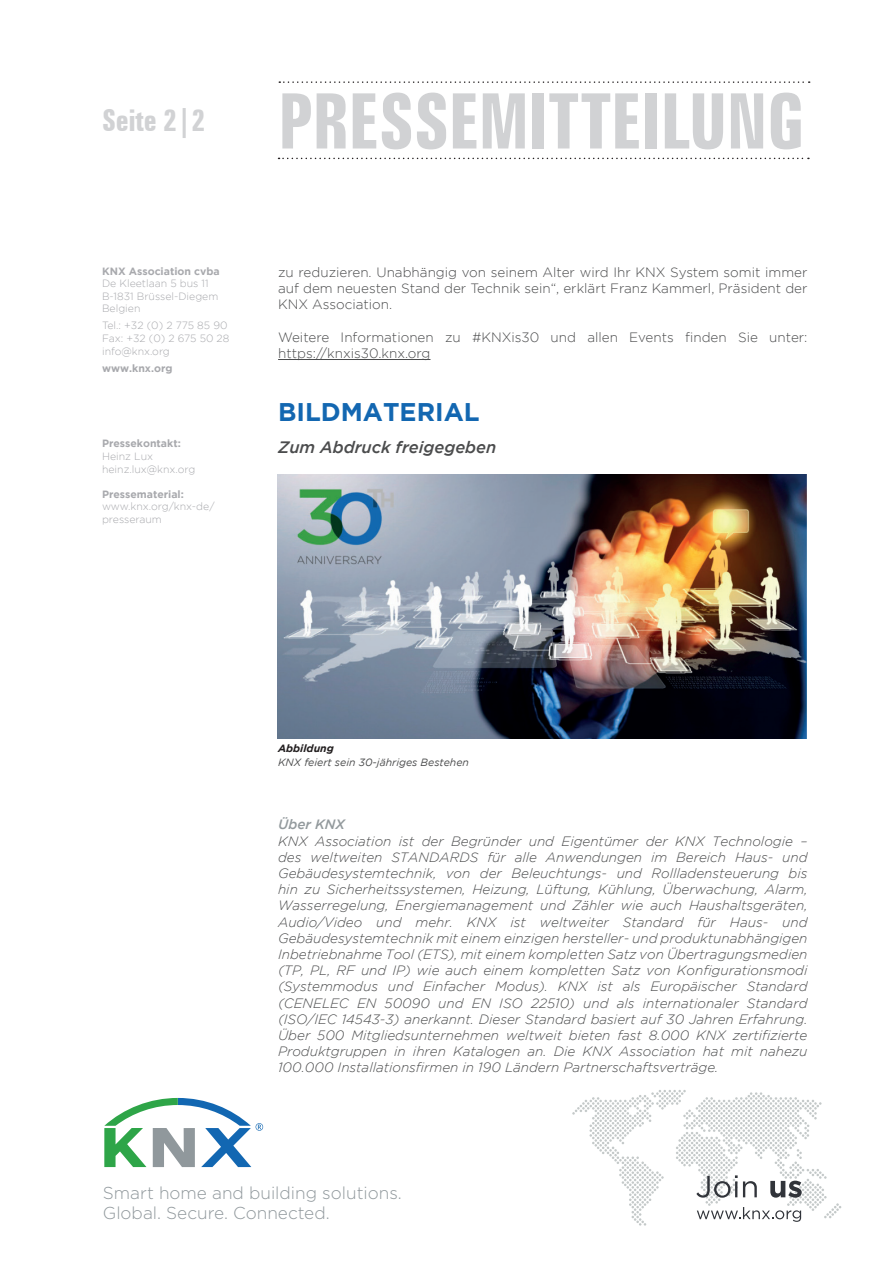
<style>
.page{position:relative;width:893px;height:1263px;background:#fff}
.page>*{position:absolute;margin:0;border:0;box-sizing:border-box;transform-origin:0 0}
.t1{font:700 extra-condensed 76.5px "Zurich BT";color:#d1d2d4}
.t2{font:700 extra-condensed 30px "Zurich BT";color:#d1d2d4}
.t3{font:700 25.5px "Gotham";color:#1367b1}
.t4{font:300 17.25px/20.4px "Gotham";color:#90989c}
.t5{font:italic 500 16.5px "Gotham";color:#4b4c4d}
.t6{font:italic 300 13.5px/16.2px "Gotham";color:#4b4c4d;text-align:justify}
.t7{font:300 13.5px/16.2px "Gotham";color:#4b4c4d;text-align:justify}
.t8{font:italic 500 13.5px "Gotham";color:#939a9d}
.t9{font:300 10.5px/12.6px "Gotham";color:#a8a9ad}
.t10{font:700 10.5px "Gotham";color:#a8a9ad}
.t11{font:italic 10.5px "Gotham";color:#4b4c4d}
.t12{font:italic 700 10.5px "Gotham";color:#231f20}
</style>
<div class="page">
<svg style="left:279px;top:158px;width:530px;height:1px"></svg>
<svg style="left:279px;top:81px;width:531px;height:2px"></svg>
<svg style="left:104px;top:1098px;width:159px;height:69px"></svg>
<svg style="left:572px;top:1090px;width:269px;height:135px"></svg>
<hr style="left:278px;top:359px;width:152px;height:1px;background:#4b4c4d">
<img style="left:277px;top:474px;width:530px;height:264px">
<h2 class="t2" style="left:102px;top:103px;width:104px">Seite 2|2</h2>
<p class="t10" style="left:102px;top:265px;width:119px">KNX Association cvba</p>
<p class="t9" style="left:102px;top:277px;width:118px">De Kleetlaan 5 bus 11<br>B-1831 Brüssel-Diegem<br>Belgien</p>
<p class="t9" style="left:102px;top:319px;width:129px">Tel.: +32 (0) 2 775 85 90<br>Fax: +32 (0) 2 675 50 28 info@knx.org</p>
<p class="t10" style="left:102px;top:362px;width:72px">www.knx.org</p>
<p class="t10" style="left:102px;top:437px;width:80px">Pressekontakt:</p>
<p class="t9" style="left:102px;top:450px;width:95px">Heinz Lux heinz.lux@knx.org</p>
<p class="t10" style="left:102px;top:488px;width:83px">Pressematerial:</p>
<p class="t9" style="left:102px;top:500px;width:114px">www.knx.org/knx-de/ presseraum</p>
<h1 class="t1" style="left:279px;top:78px;width:527px">PRESSEMITTEILUNG</h1>
<p class="t7" style="left:278px;top:264px;width:531px">zu reduzieren. Unabhängig von seinem Alter wird Ihr KNX System somit immer auf dem neuesten Stand der Technik sein“, erklärt Franz Kammerl, Präsident der KNX Association.</p>
<p class="t7" style="left:278px;top:328px;width:531px">Weitere Informationen zu #KNXis30 und allen Events finden Sie unter: https://knxis30.knx.org</p>
<h3 class="t3" style="left:278px;top:397px;width:203px">BILDMATERIAL</h3>
<p class="t5" style="left:278px;top:438px;width:220px">Zum Abdruck freigegeben</p>
<p class="t12" style="left:278px;top:742px;width:57px">Abbildung</p>
<p class="t11" style="left:278px;top:756px;width:192px">KNX feiert sein 30-jähriges Bestehen</p>
<p class="t8" style="left:278px;top:817px;width:68px">Über KNX</p>
<p class="t6" style="left:278px;top:833px;width:531px">KNX Association ist der Begründer und Eigentümer der KNX Technologie – des weltweiten STANDARDS für alle Anwendungen im Bereich Haus- und Gebäudesystemtechnik, von der Beleuchtungs- und Rollladensteuerung bis hin zu Sicherheitssystemen, Heizung, Lüftung, Kühlung, Überwachung, Alarm, Wasserregelung, Energiemanagement und Zähler wie auch Haushaltsgeräten, Audio/Video und mehr. KNX ist weltweiter Standard für Haus- und Gebäudesystemtechnik mit einem einzigen hersteller- und produktunabhängigen Inbetriebnahme Tool (ETS), mit einem kompletten Satz von Übertragungsmedien (TP, PL, RF und IP) wie auch einem kompletten Satz von Konfigurationsmodi (Systemmodus und Einfacher Modus). KNX ist als Europäischer Standard (CENELEC EN 50090 und EN ISO 22510) und als internationaler Standard (ISO/IEC 14543-3) anerkannt. Dieser Standard basiert auf 30 Jahren Erfahrung.<br>Über 500 Mitgliedsunternehmen weltweit bieten fast 8.000 KNX zertifizierte Produktgruppen in ihren Katalogen an. Die KNX Association hat mit nahezu 100.000 Installationsfirmen in 190 Ländern Partnerschaftsverträge.</p>
<p class="t4" style="left:103px;top:1182px;width:300px">Smart home and building solutions.<br>Global. Secure. Connected.</p>
</div>
